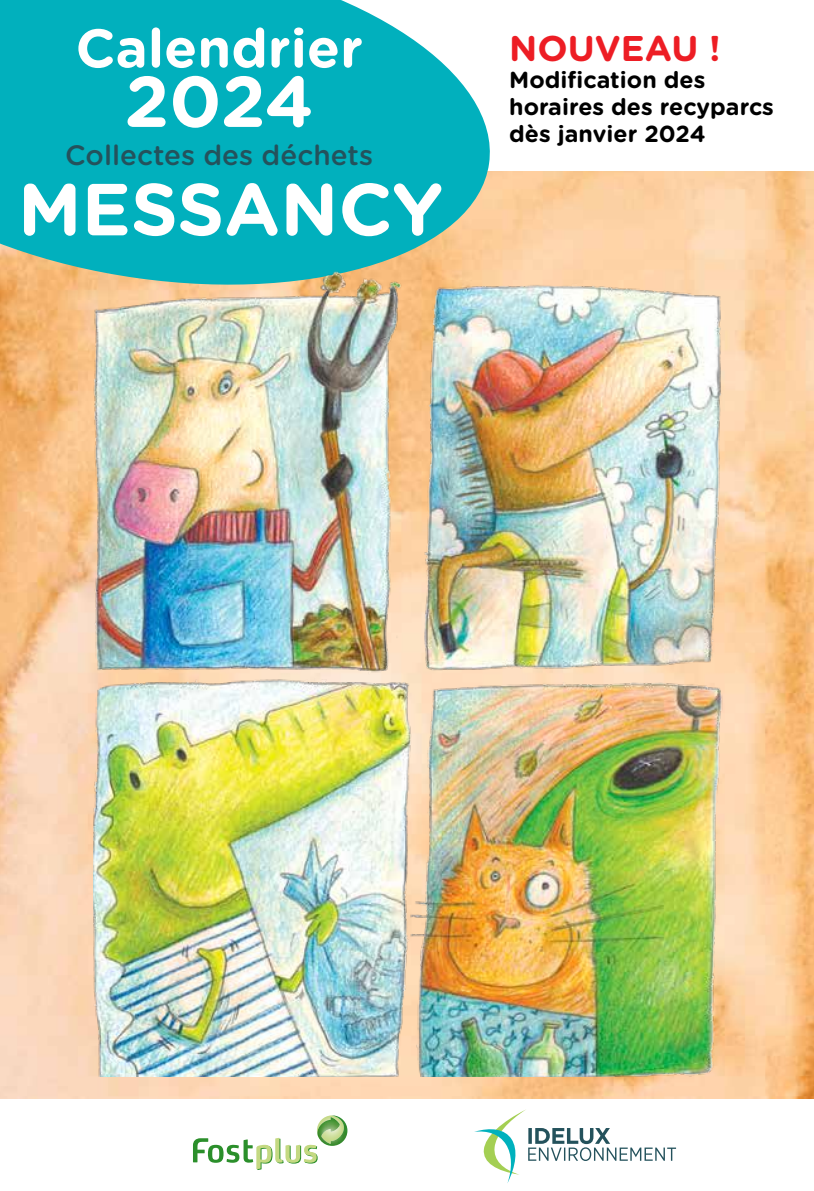
<style>
.page{position:relative;width:814px;height:1191px;background:#fff}
.page>*{position:absolute;margin:0;border:0;box-sizing:border-box;transform-origin:0 0}
.t1{font:700 73.5px "Gotham Rounded";color:#fff}
.t2{font:700 71.75px "Gotham Rounded";color:#fff}
.t3{font:700 54.25px "Gotham Rounded";color:#fff}
.t4{font:700 35.7px "Gotham Rounded";color:#ed1d24}
.t5{font:500 28px "Gotham Rounded";color:#24525c}
.t6{font:700 23.28px/26.8px "Gotham Rounded";color:#000}
</style>
<div class="page">
<img style="left:0;top:171px;width:814px;height:927px">
<svg style="left:0;top:0;width:501px;height:304px;background:#20b6be"></svg>
<svg style="left:474px;top:1109px;width:202px;height:74px"></svg>
<img style="left:317px;top:1115px;width:30px;height:30px">
<svg style="left:193px;top:1137px;width:124px;height:33px"></svg>
<img style="left:93px;top:246px;width:629px;height:830px">
<h3 class="t3" style="left:75px;top:8px;width:289px">Calendrier</h3>
<h2 class="t2" style="left:124px;top:49px;width:191px">2024</h2>
<p class="t5" style="left:65px;top:135px;width:309px">Collectes des déchets</p>
<h1 class="t1" style="left:18px;top:155px;width:426px">MESSANCY</h1>
<h3 class="t4" style="left:509px;top:23px;width:213px">NOUVEAU !</h3>
<p class="t6" style="left:509px;top:66px;width:266px">Modification des horaires des recyparcs dès janvier 2024</p>
</div>
